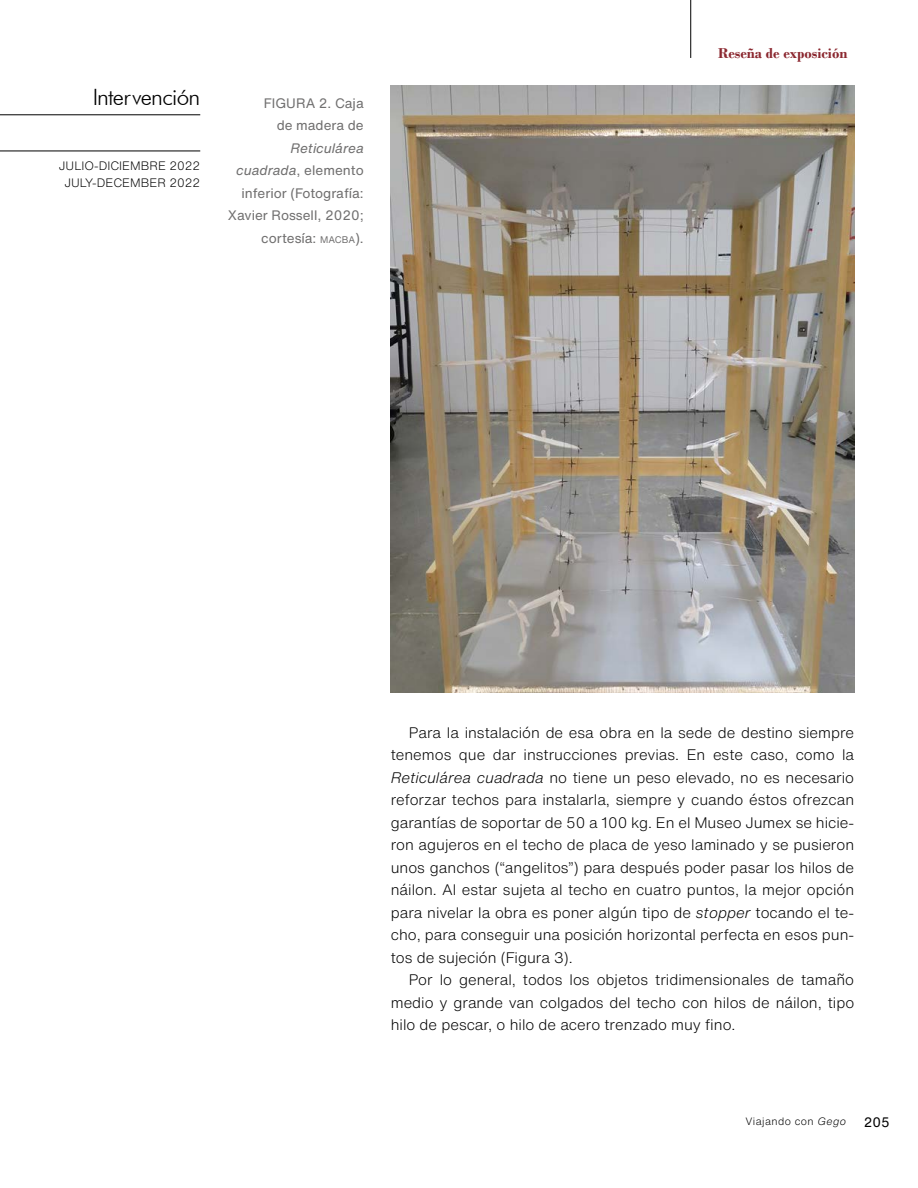
<style>
.page{position:relative;width:918px;height:1188px;background:#fff}
.page>*{position:absolute;margin:0;border:0;box-sizing:border-box;transform-origin:0 0}
.t1{font:300 22.5px "Futura BT";letter-spacing:-.03em;color:#000}
.t2{font:15px/22.5px "Helvetica Now Text Light 2";color:#000;text-align:justify}
.t3{font:300 15px/22.5px "Helvetica Now Text";color:#000}
.t4{font:700 15px "Bodoni";color:#8b2830}
.t5{font:13.5px/22.5px "Helvetica Now Text";color:#706f6f;text-align:right}
.t6{font:13.5px "Helvetica Now Text";color:#000}
.t7{font:12px/16.5px "Helvetica Now Text Light 2";color:#000;text-align:center}
.t8{font:10.5px "Helvetica Now Text Light 2";letter-spacing:.04em;color:#000}
.s1{font-style:italic}
.s2{font-size:9.45px}
.s3{font-style:inherit}
.s4{font-family:"Helvetica Now Text";font-weight:300;font-style:italic}
.s5{font-family:"Helvetica Now Text Light 2";font-weight:400}
.s6{font-family:"Helvetica Now Text Light Italic 2"}
</style>
<div class="page">
<hr style="left:690px;top:0;width:1px;height:58px;background:#000">
<hr style="left:0;top:115px;width:200px;height:1px;background:#000">
<hr style="left:0;top:151px;width:200px;height:1px;background:#000">
<img style="left:391px;top:85px;width:463px;height:608px">
<h1 class="t1" style="left:93px;top:83px;width:109px">Intervención</h1>
<p class="t7" style="left:59px;top:157px;width:143px">JULIO-DICIEMBRE 2022<br>JULY-DECEMBER 2022</p>
<p class="t5" style="left:264px;top:91px;width:101px">FIGURA 2. Caja de madera de</p>
<p class="t5" style="left:228px;top:136px;width:137px"><span class="s1">Reticulárea cuadrada</span>, elemento inferior (Fotografía:<br>Xavier Rossell, 2020; cortesía: <span class="s2">MACBA</span><span class="s3">).</span></p>
<p class="t4" style="left:718px;top:44px;width:131px">Reseña de exposición</p>
<p class="t2" style="left:409px;top:720px;width:447px">Para la instalación de esa obra en la sede de destino siempre</p>
<p class="t3" style="left:391px;top:743px;width:465px">tenemos que dar instrucciones previas. En este caso, como la</p>
<p class="t2" style="left:391px;top:765px;width:465px"><span class="s4">Reticulárea cuadrada</span> no tiene un peso elevado, no es necesario</p>
<p class="t3" style="left:391px;top:788px;width:465px">reforzar techos para instalarla, siempre y cuando éstos ofrezcan</p>
<p class="t2" style="left:391px;top:810px;width:465px">garantías de soportar de 50 a 100 kg. En el Museo Jumex se hicie&shy;ron agujeros en el techo de placa de yeso laminado y se pusieron unos ganchos (“angelitos”) para después poder pasar los hilos de</p>
<p class="t3" style="left:391px;top:878px;width:465px">náilon. Al estar sujeta al techo en cuatro puntos, la mejor opción</p>
<p class="t2" style="left:391px;top:900px;width:465px">para nivelar la obra es poner algún tipo de <span class="s4">stopper</span> tocando el te-</p>
<p class="t3" style="left:391px;top:923px;width:465px">cho, para conseguir una posición horizontal perfecta en esos pun<span class="s5">-</span></p>
<p class="t2" style="left:409px;top:945px;width:447px;text-indent:-18px">tos de sujeción (Figura 3).<br>Por lo general, todos los objetos tridimensionales de tamaño</p>
<p class="t3" style="left:391px;top:990px;width:465px">medio y grande van colgados del techo con hilos de náilon, tipo hilo de pescar, o hilo de acero trenzado muy fino.</p>
<p class="t8" style="left:745px;top:1114px;width:102px">Viajando con <span class="s6">Gego</span></p>
<p class="t6" style="left:864px;top:1112px;width:27px">205</p>
</div>
